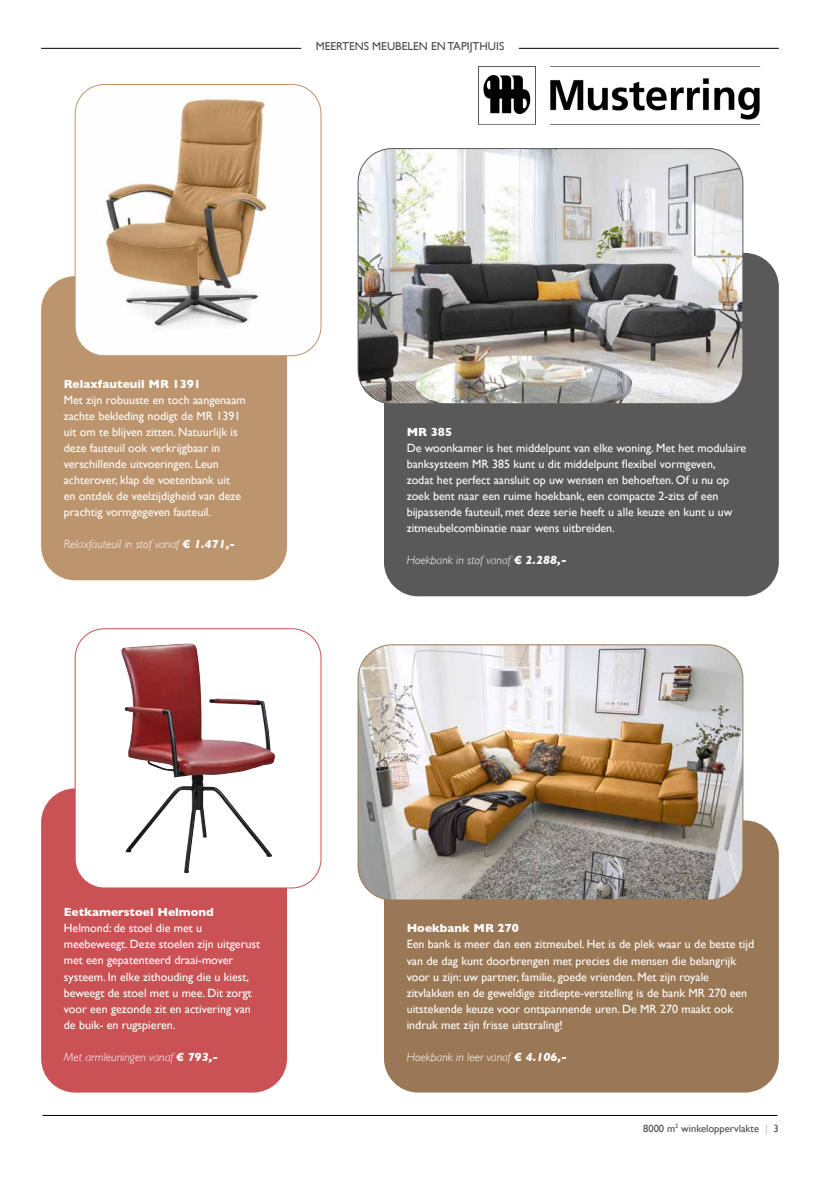
<style>
.page{position:relative;width:820px;height:1177px;background:#fff}
.page>*{position:absolute;margin:0;border:0;box-sizing:border-box;transform-origin:0 0}
.t1{font:12px/16px "Gill Sans";color:#fff}
.t2{font:italic 300 12px "Gill Sans";color:#fff}
.t3{font:700 12px "Gill Sans";color:#fff}
.t4{font:11.5px "Gill Sans";color:#4a4a49}
.t5{font:10.5px "Gill Sans";color:#4a4a49}
.s1{font-weight:700}
.s2{color:#b8b7b1}
</style>
<div class="page">
<hr style="left:41px;top:48px;width:260px;height:1px;background:#000">
<hr style="left:518px;top:48px;width:260px;height:1px;background:#000">
<hr style="left:43px;top:1114px;width:734px;height:1px;background:#000">
<div style="left:41px;top:276px;width:246px;height:304px;background:#bc946d;border-radius:34px"></div>
<img style="left:75px;top:84px;width:246px;height:272px">
<div style="left:75px;top:84px;width:246px;height:272px;border:1px solid #bc946d;border-radius:29px"></div>
<div style="left:41px;top:788px;width:246px;height:304px;background:#ca5154;border-radius:34px"></div>
<div style="left:75px;top:628px;width:246px;height:260px;background:#fff;border-radius:29px"></div>
<img style="left:121px;top:643px;width:94px;height:230px">
<div style="left:75px;top:628px;width:246px;height:260px;border:1px solid #ca5154;border-radius:29px"></div>
<div style="left:384px;top:253px;width:394px;height:343px;background:#595959;border-radius:34px"></div>
<img style="left:359px;top:149px;width:383px;height:255px">
<div style="left:357px;top:148px;width:386px;height:256px;border:1px solid #5a5a5a;border-radius:34px"></div>
<div style="left:384px;top:820px;width:394px;height:272px;background:#9b7855;border-radius:34px"></div>
<img style="left:359px;top:646px;width:383px;height:254px">
<div style="left:357px;top:644px;width:386px;height:256px;border:1px solid #9b7855;border-radius:34px"></div>
<img style="left:478px;top:66px;width:283px;height:59px">
<p class="t4" style="left:315px;top:40px;width:190px">MEERTENS MEUBELEN EN TAPIJTHUIS</p>
<p class="t3" style="left:64px;top:374px;width:139px">Relaxfauteuil MR 1391</p>
<p class="t1" style="left:64px;top:392px;width:183px">Met zijn robuuste en toch aangenaam zachte bekleding nodigt de MR 1391 uit om te blijven zitten. Natuurlijk is deze fauteuil ook verkrijgbaar in verschillende uitvoeringen. Leun achterover, klap de voetenbank uit<br>en ontdek de veelzijdigheid van deze prachtig vormgegeven fauteuil.</p>
<p class="t2" style="left:64px;top:537px;width:173px">Relaxfauteuil in stof vanaf <span class="s1">€ 1.471,-</span></p>
<p class="t3" style="left:406px;top:422px;width:47px">MR 385</p>
<p class="t1" style="left:406px;top:440px;width:341px">De woonkamer is het middelpunt van elke woning. Met het modulaire banksysteem MR 385 kunt u dit middelpunt flexibel vormgeven,<br>zodat het perfect aansluit op uw wensen en behoeften. Of u nu op zoek bent naar een ruime hoekbank, een compacte 2-zits of een bijpassende fauteuil, met deze serie heeft u alle keuze en kunt u uw zitmeubelcombinatie naar wens uitbreiden.</p>
<p class="t2" style="left:406px;top:553px;width:161px">Hoekbank in stof vanaf <span class="s1">€ 2.288,-</span></p>
<p class="t3" style="left:64px;top:902px;width:151px">Eetkamerstoel Helmond</p>
<p class="t1" style="left:64px;top:920px;width:198px">Helmond: de stoel die met u meebeweegt. Deze stoelen zijn uitgerust met een gepatenteerd draai-mover systeem. In elke zithouding die u kiest, beweegt de stoel met u mee. Dit zorgt voor een gezonde zit en activering van de buik- en rugspieren.</p>
<p class="t2" style="left:64px;top:1049px;width:156px">Met armleuningen vanaf <span class="s1">€ 793,-</span></p>
<p class="t3" style="left:406px;top:918px;width:114px">Hoekbank MR 270</p>
<p class="t1" style="left:406px;top:936px;width:349px">Een bank is meer dan een zitmeubel. Het is de plek waar u de beste tijd van de dag kunt doorbrengen met precies die mensen die belangrijk voor u zijn: uw partner, familie, goede vrienden. Met zijn royale zitvlakken en de geweldige zitdiepte-verstelling is de bank MR 270 een uitstekende keuze voor ontspannende uren. De MR 270 maakt ook indruk met zijn frisse uitstraling!</p>
<p class="t2" style="left:406px;top:1049px;width:162px">Hoekbank in leer vanaf <span class="s1">€ 4.106,-</span></p>
<p class="t5" style="left:643px;top:1121px;width:137px">8000 m<sup>2</sup> winkeloppervlakte <span class="s2">|</span> 3</p>
</div>
